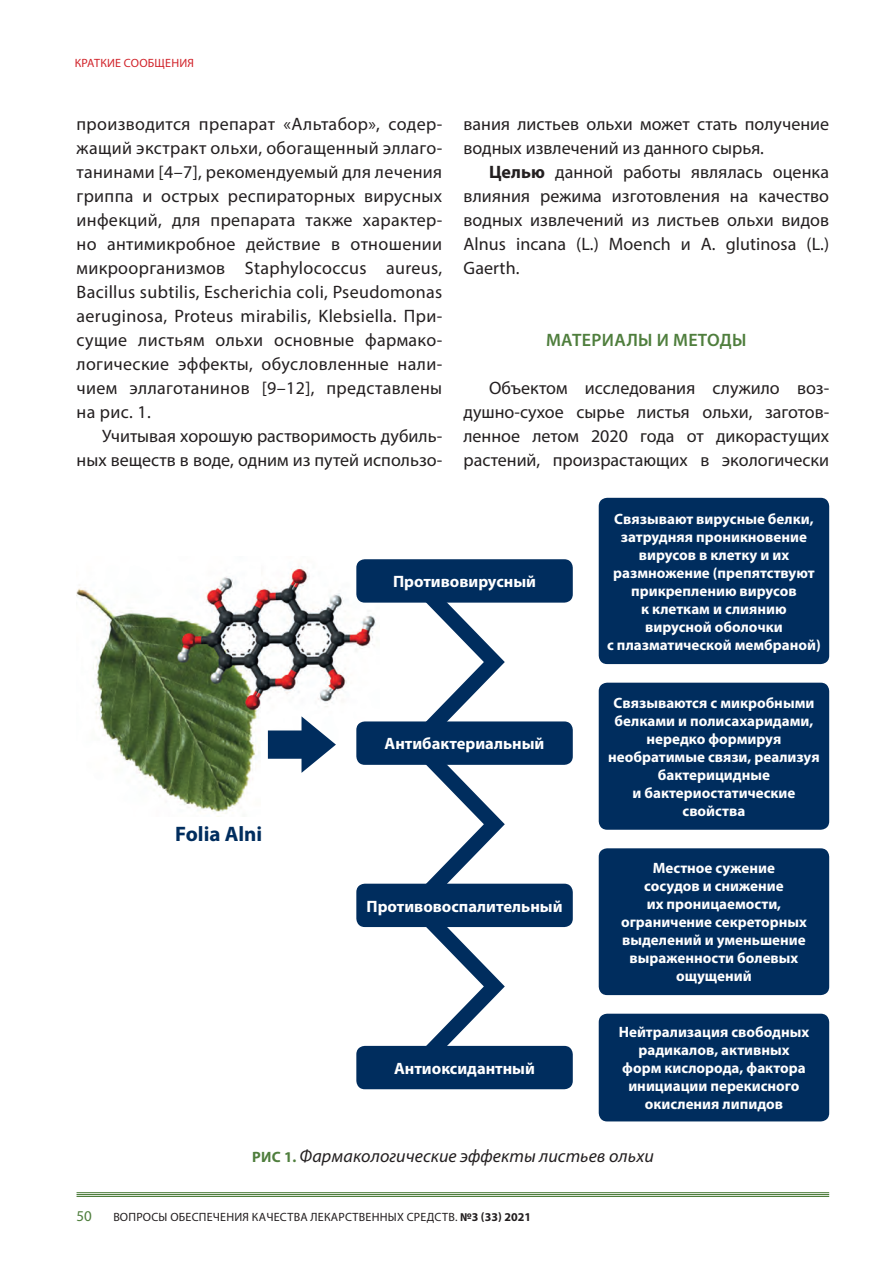
<style>
.page{position:relative;width:893px;height:1263px;background:#fff}
.page>*{position:absolute;margin:0;border:0;box-sizing:border-box;transform-origin:0 0}
.tab-text{font:700 21px "Myriad Pro";color:#002d5e}
.text{font:18px/24px "Myriad Pro";letter-spacing:.005em;color:#231f20;text-align:justify}
.text_perenos{font:18px/24px "Myriad Pro";color:#231f20}
.ris-podp{font:italic 18px "Myriad Pro";letter-spacing:.005em;color:#231f20}
.podzag{font:600 18px "Myriad Pro";letter-spacing:.02em;color:#4f7e3d}
.tab-text-2{font:700 16.5px "Myriad Pro";color:#fff}
.tab-text-3{font:700 15px/18px "Myriad Pro";color:#fff;text-align:center}
.text-2{font:15px "Myriad Pro";color:#4f7e3d}
.t1{font:12px "Myriad Pro";letter-spacing:.02em;color:#231f20}
.t2{font:12px "Myriad Pro";letter-spacing:.02em;color:#d1232a}
.s1{font-weight:700}
.s2{font-weight:700;font-style:normal;font-size:15px;color:#4f7e3d}
</style>
<div class="page">
<hr style="left:77px;top:1192px;width:752px;height:1px;background:#4f7e3d">
<hr style="left:77px;top:1194px;width:752px;height:1px;background:#4f7e3d">
<hr style="left:77px;top:1196px;width:752px;height:1px;background:#4f7e3d">
<svg style="left:408px;top:603px;width:107px;height:443px"></svg>
<img style="left:77px;top:559px;width:299px;height:258px">
<div style="left:599px;top:498px;width:230px;height:166px;background:#002d5e;border-radius:9px"></div>
<div style="left:356px;top:559px;width:217px;height:44px;background:#002d5e;border-radius:9px"></div>
<div style="left:356px;top:721px;width:217px;height:44px;background:#002d5e;border-radius:9px"></div>
<div style="left:356px;top:884px;width:217px;height:43px;background:#002d5e;border-radius:9px"></div>
<div style="left:356px;top:1046px;width:217px;height:43px;background:#002d5e;border-radius:9px"></div>
<div style="left:599px;top:848px;width:230px;height:147px;background:#002d5e;border-radius:9px"></div>
<div style="left:599px;top:683px;width:230px;height:147px;background:#002d5e;border-radius:9px"></div>
<div style="left:599px;top:1014px;width:230px;height:107px;background:#002d5e;border-radius:9px"></div>
<svg style="left:268px;top:716px;width:68px;height:57px"></svg>
<p class="t2" style="left:75px;top:56px;width:121px">КРАТКИЕ СООБЩЕНИЯ</p>
<p class="text" style="left:77px;top:112px;width:367px">производится препарат «Альтабор», содер&shy;жащий экстракт ольхи, обогащенный эллаго&shy;танинами [4–7], рекомендуемый для лечения гриппа и острых респираторных вирусных инфекций, для препарата также характер&shy;но антимикробное действие в отношении микроорганизмов Staphylococcus aureus, Bacillus subtilis, Escherichia coli, Pseudomonas aeruginosa, Proteus mirabilis, Klebsiella. При&shy;сущие листьям ольхи основные фармако&shy;логические эффекты, обусловленные нали&shy;чием эллаготанинов [9–12], представлены на рис. 1.</p>
<p class="text_perenos" style="left:77px;top:424px;width:367px;text-align:right">Учитывая хорошую растворимость дубиль&shy;ных веществ в воде, одним из путей использо-</p>
<p class="text_perenos" style="left:463px;top:112px;width:367px">вания листьев ольхи может стать получение водных извлечений из данного сырья.</p>
<p class="text" style="left:463px;top:160px;width:367px;text-indent:26px"><span class="s1">Целью</span> данной работы являлась оценка влияния режима изготовления на качество водных извлечений из листьев ольхи видов Alnus incana (L.) Moench и A. glutinosa (L.)<br>Gaerth.</p>
<p class="podzag" style="left:546px;top:330px;width:202px">МАТЕРИАЛЫ И МЕТОДЫ</p>
<p class="text" style="left:463px;top:376px;width:367px;text-indent:26px">Объектом исследования служило воз&shy;душно-сухое сырье листья ольхи, заготов&shy;ленное летом 2020 года от дикорастущих растений, произрастающих в экологически</p>
<p class="tab-text" style="left:175px;top:820px;width:88px">Folia Alni</p>
<p class="tab-text-2" style="left:393px;top:571px;width:144px">Противовирусный</p>
<p class="tab-text-2" style="left:385px;top:733px;width:161px">Антибактериальный</p>
<p class="tab-text-2" style="left:367px;top:895px;width:198px">Противовоспалительный</p>
<p class="tab-text-2" style="left:394px;top:1057px;width:142px">Антиоксидантный</p>
<p class="tab-text-3" style="left:607px;top:509px;width:215px">Связывают вирусные белки, затрудняя проникновение вирусов в клетку и их размножение (препятствуют прикреплению вирусов<br>к клеткам и слиянию вирусной оболочки<br>с плазматической мембраной)</p>
<p class="tab-text-3" style="left:608px;top:693px;width:213px">Связываются с микробными белками и полисахаридами, нередко формируя необратимые связи, реализуя бактерицидные<br>и бактериостатические свойства</p>
<p class="tab-text-3" style="left:621px;top:859px;width:187px">Местное сужение<br>сосудов и снижение<br>их проницаемости, ограничение секреторных выделений и уменьшение выраженности болевых ощущений</p>
<p class="tab-text-3" style="left:619px;top:1023px;width:192px">Нейтрализация свободных радикалов, активных форм кислорода, фактора инициации перекисного окисления липидов</p>
<p class="text-2" style="left:77px;top:1207px;width:17px">50</p>
<p class="ris-podp" style="left:252px;top:1145px;width:403px"><span class="s2">РИС 1.</span> Фармакологические эффекты листьев ольхи</p>
<p class="t1" style="left:113px;top:1209px;width:419px">ВОПРОСЫ ОБЕСПЕЧЕНИЯ КАЧЕСТВА ЛЕКАРСТВЕННЫХ СРЕДСТВ. <span class="s1">№3 (33) 2021</span></p>
</div>
